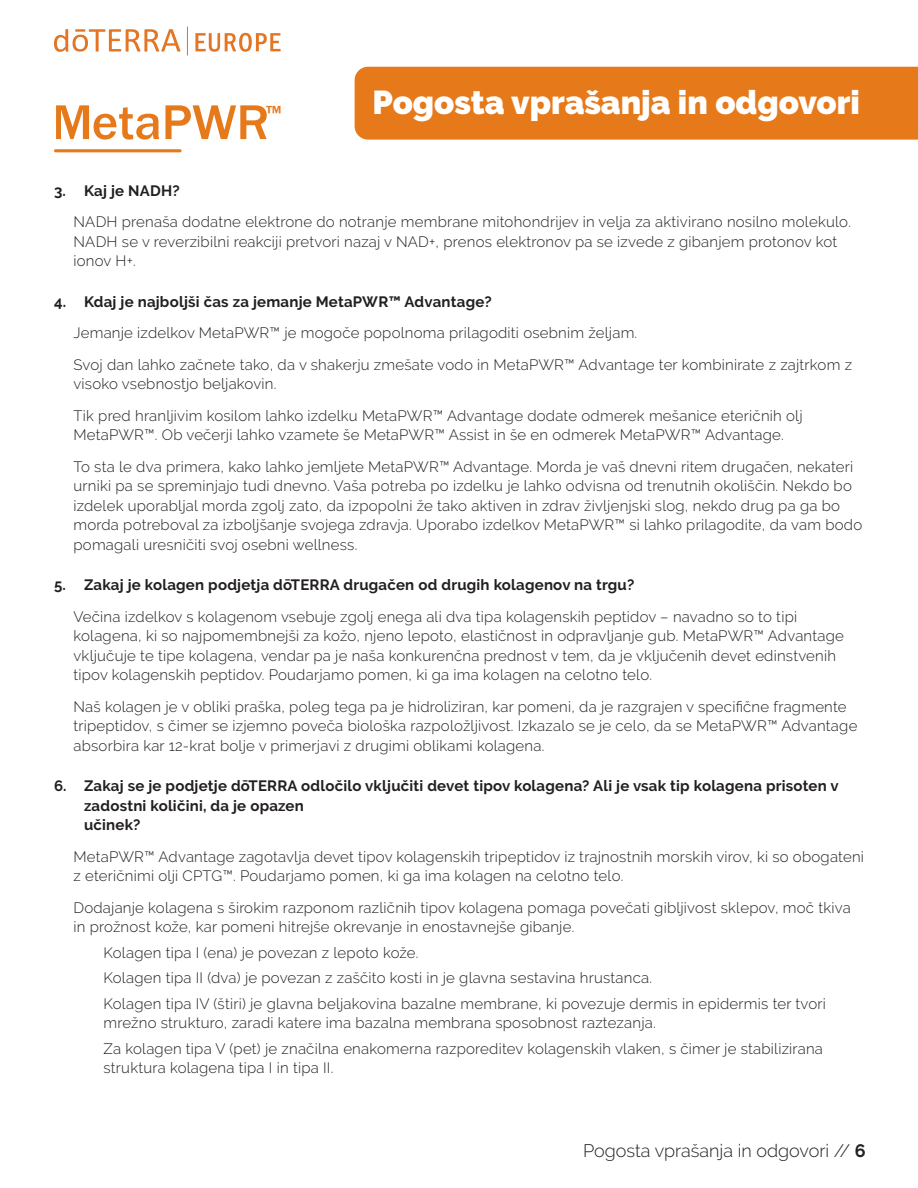
<style>
.page{position:relative;width:918px;height:1188px;background:#fff}
.page>*{position:absolute;margin:0;border:0;box-sizing:border-box;transform-origin:0 0}
.t1{font:500 50.55px "Franklin Gothic URW";color:#e6791a}
.t2{font:900 33px "Raleway";color:#fff}
.t3{font:500 19.65px "Franklin Gothic URW";color:#e6791a}
.t4{font:300 18px "Raleway";color:#231f20}
.Body{font:300 15px/19.5px "Raleway";letter-spacing:.015em;color:#231f20}
._4th_Level{font:300 15px/19.5px "Raleway";letter-spacing:.015em;color:#231f20}
.t5{font:700 15px/19.5px "Raleway";letter-spacing:.015em;color:#231f20}
.s1{font-weight:700}
</style>
<div class="page">
<div style="left:355px;top:67px;width:563px;height:73px;background:#e6791a"></div>
<hr style="left:54px;top:149px;width:128px;height:3px;background:#e6791a;border-radius:2px">
<svg style="left:195px;top:33px;width:86px;height:19px"></svg>
<svg style="left:54px;top:29px;width:126px;height:23px"></svg>
<svg style="left:187px;top:27px;width:1px;height:29px"></svg>
<h1 class="t1" style="left:52px;top:91px;width:218px">MetaPWR</h1>
<h3 class="t3" style="left:266px;top:101px;width:17px">™</h3>
<h2 class="t2" style="left:373px;top:83px;width:489px">Pogosta vprašanja in odgovori</h2>
<p class="t5" style="left:54px;top:181px;width:127px">3. Kaj je NADH?</p>
<p class="Body" style="left:74px;top:212px;width:779px">NADH prenaša dodatne elektrone do notranje membrane mitohondrijev in velja za aktivirano nosilno molekulo.<br>NADH se v reverzibilni reakciji pretvori nazaj v NAD+, prenos elektronov pa se izvede z gibanjem protonov kot ionov H+.</p>
<p class="t5" style="left:54px;top:292px;width:439px">4. Kdaj je najboljši čas za jemanje MetaPWR™ Advantage?</p>
<p class="Body" style="left:74px;top:323px;width:565px">Jemanje izdelkov MetaPWR™ je mogoče popolnoma prilagoditi osebnim željam.</p>
<p class="Body" style="left:74px;top:355px;width:780px">Svoj dan lahko začnete tako, da v shakerju zmešate vodo in MetaPWR™ Advantage ter kombinirate z zajtrkom z visoko vsebnostjo beljakovin.</p>
<p class="Body" style="left:74px;top:406px;width:731px">Tik pred hranljivim kosilom lahko izdelku MetaPWR™ Advantage dodate odmerek mešanice eteričnih olj<br>MetaPWR™. Ob večerji lahko vzamete še MetaPWR™ Assist in še en odmerek MetaPWR™ Advantage.</p>
<p class="Body" style="left:74px;top:457px;width:790px">To sta le dva primera, kako lahko jemljete MetaPWR™ Advantage. Morda je vaš dnevni ritem drugačen, nekateri urniki pa se spreminjajo tudi dnevno. Vaša potreba po izdelku je lahko odvisna od trenutnih okoliščin. Nekdo bo izdelek uporabljal morda zgolj zato, da izpopolni že tako aktiven in zdrav življenjski slog, nekdo drug pa ga bo morda potreboval za izboljšanje svojega zdravja. Uporabo izdelkov MetaPWR™ si lahko prilagodite, da vam bodo pomagali uresničiti svoj osebni wellness.</p>
<p class="t5" style="left:54px;top:575px;width:582px">5. Zakaj je kolagen podjetja dōTERRA drugačen od drugih kolagenov na trgu?</p>
<p class="Body" style="left:74px;top:607px;width:772px">Večina izdelkov s kolagenom vsebuje zgolj enega ali dva tipa kolagenskih peptidov – navadno so to tipi kolagena, ki so najpomembnejši za kožo, njeno lepoto, elastičnost in odpravljanje gub. MetaPWR™ Advantage vključuje te tipe kolagena, vendar pa je naša konkurenčna prednost v tem, da je vključenih devet edinstvenih tipov kolagenskih peptidov. Poudarjamo pomen, ki ga ima kolagen na celotno telo.</p>
<p class="Body" style="left:74px;top:697px;width:785px">Naš kolagen je v obliki praška, poleg tega pa je hidroliziran, kar pomeni, da je razgrajen v specifične fragmente tripeptidov, s čimer se izjemno poveča biološka razpoložljivost. Izkazalo se je celo, da se MetaPWR™ Advantage absorbira kar 12-krat bolje v primerjavi z drugimi oblikami kolagena.</p>
<p class="t5" style="left:84px;top:776px;width:756px;text-indent:-30px">6. Zakaj se je podjetje dōTERRA odločilo vključiti devet tipov kolagena? Ali je vsak tip kolagena prisoten v zadostni količini, da je opazen<br>učinek?</p>
<p class="Body" style="left:74px;top:847px;width:792px">MetaPWR™ Advantage zagotavlja devet tipov kolagenskih tripeptidov iz trajnostnih morskih virov, ki so obogateni z eteričnimi olji CPTG™. Poudarjamo pomen, ki ga ima kolagen na celotno telo.</p>
<p class="Body" style="left:74px;top:898px;width:779px">Dodajanje kolagena s širokim razponom različnih tipov kolagena pomaga povečati gibljivost sklepov, moč tkiva in prožnost kože, kar pomeni hitrejše okrevanje in enostavnejše gibanje.</p>
<p class="_4th_Level" style="left:104px;top:943px;width:317px">Kolagen tipa I (ena) je povezan z lepoto kože.</p>
<p class="_4th_Level" style="left:104px;top:968px;width:550px">Kolagen tipa II (dva) je povezan z zaščito kosti in je glavna sestavina hrustanca.</p>
<p class="_4th_Level" style="left:104px;top:994px;width:724px">Kolagen tipa IV (štiri) je glavna beljakovina bazalne membrane, ki povezuje dermis in epidermis ter tvori mrežno strukturo, zaradi katere ima bazalna membrana sposobnost raztezanja.</p>
<p class="_4th_Level" style="left:104px;top:1039px;width:721px">Za kolagen tipa V (pet) je značilna enakomerna razporeditev kolagenskih vlaken, s čimer je stabilizirana struktura kolagena tipa I in tipa II.</p>
<p class="t4" style="left:583px;top:1140px;width:284px">Pogosta vprašanja in odgovori // <span class="s1">6</span></p>
</div>
